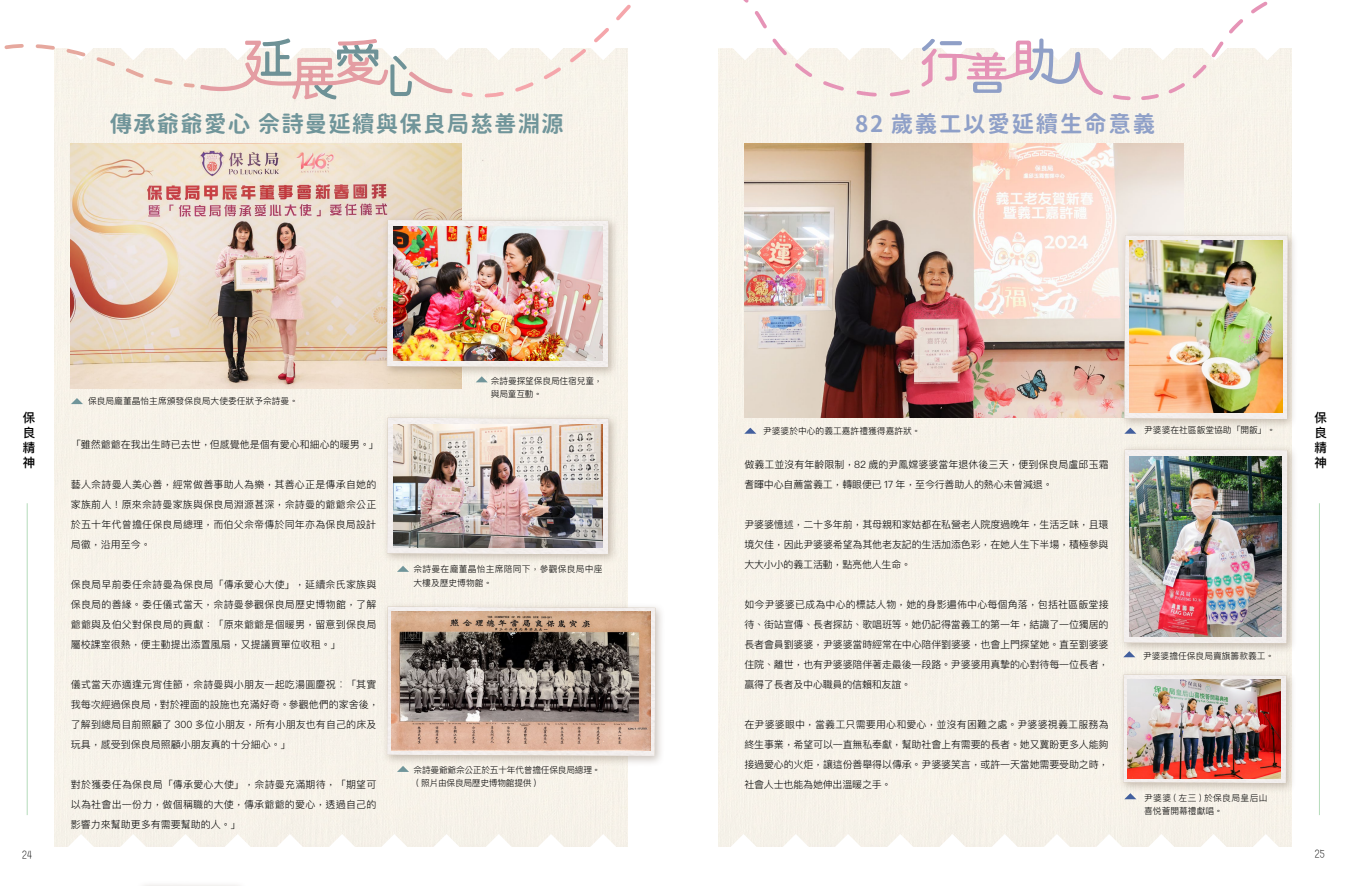
<style>
.page{position:relative;width:1347px;height:886px;background:#fff}
.page>*{position:absolute;margin:0;border:0;box-sizing:border-box;transform-origin:0 0}
.t1{font:22.5px "Gen Sen Rounded TW B";letter-spacing:.05em;color:#70959a}
.t2{font:22.5px "Gen Sen Rounded TW B";letter-spacing:.075em;color:#8fa0c8}
.t3{font:500 12.5px/15px "Ping Fang TC";color:#000;text-align:justify}
.t4{font:300 10px/20px "Ping Fang TC";color:#000;text-align:justify}
.t5{font:10px "Hello Font ID Mu Feng Ti";color:#000}
.t6{font:300 8.75px "Ping Fang TC";color:#000}
.t7{font:300 8.75px/13.8px "Ping Fang TC";letter-spacing:-.03em;color:#000}
.t8{font:300 8.75px/13.8px "Ping Fang TC";letter-spacing:.03em;color:#000}
.t9{font:300 8.75px/13.8px "Ping Fang TC";letter-spacing:.045em;color:#000}
.t10{font:300 8.75px/13.8px "Ping Fang TC";letter-spacing:-.02em;color:#000}
</style>
<div class="page">
<div style="left:55px;top:105px;width:573px;height:729px;background:#f7f2e9"></div>
<div style="left:719px;top:105px;width:572px;height:729px;background:#f7f2e9"></div>
<img style="left:71px;top:144px;width:390px;height:244px">
<div style="left:382px;top:601px;width:283px;height:165px;background:#695442;opacity:.35"></div>
<img style="left:387px;top:607px;width:268px;height:149px">
<div style="left:382px;top:215px;width:237px;height:163px;background:#695442;opacity:.35"></div>
<img style="left:387px;top:220px;width:221px;height:147px">
<div style="left:1117px;top:669px;width:179px;height:124px;background:#695442;opacity:.35"></div>
<img style="left:1123px;top:675px;width:163px;height:108px">
<svg style="left:54px;top:834px;width:574px;height:13px"></svg>
<img style="left:392px;top:611px;width:259px;height:139px">
<div style="left:382px;top:412px;width:237px;height:153px;background:#695442;opacity:.35"></div>
<img style="left:387px;top:418px;width:221px;height:136px">
<div style="left:135px;top:881px;width:113px;height:5px;background:#faf9f9"></div>
<img style="left:744px;top:144px;width:439px;height:274px">
<svg style="left:718px;top:834px;width:574px;height:13px"></svg>
<svg style="left:744px;top:428px;width:12px;height:6px"></svg>
<svg style="left:1124px;top:429px;width:12px;height:5px"></svg>
<svg style="left:1123px;top:654px;width:12px;height:3px"></svg>
<svg style="left:1124px;top:793px;width:12px;height:6px"></svg>
<svg style="left:397px;top:566px;width:12px;height:6px"></svg>
<svg style="left:397px;top:766px;width:12px;height:6px"></svg>
<svg style="left:476px;top:376px;width:12px;height:6px"></svg>
<svg style="left:71px;top:398px;width:12px;height:6px"></svg>
<img style="left:393px;top:227px;width:209px;height:134px">
<img style="left:393px;top:424px;width:209px;height:124px">
<div style="left:1119px;top:230px;width:179px;height:199px;background:#695442;opacity:.35"></div>
<img style="left:1124px;top:235px;width:163px;height:184px">
<img style="left:1129px;top:240px;width:153px;height:172px">
<div style="left:1118px;top:444px;width:179px;height:210px;background:#695442;opacity:.35"></div>
<img style="left:1124px;top:449px;width:163px;height:194px">
<img style="left:1129px;top:457px;width:152px;height:179px">
<img style="left:1127px;top:679px;width:153px;height:99px">
<hr style="left:27px;top:503px;width:1px;height:312px;background:#b5dbba">
<hr style="left:1319px;top:503px;width:1px;height:312px;background:#b5dbba">
<svg style="left:4px;top:0;width:1288px;height:105px"></svg>
<h1 class="t1" style="left:110px;top:111px;width:455px">傳承爺爺愛心 佘詩曼延續與保良局慈善淵源</h1>
<h1 class="t2" style="left:855px;top:111px;width:301px">82 歲義工以愛延續生命意義</h1>
<p class="t10" style="left:491px;top:373px;width:113px">佘詩曼探望保良局住宿兒童，與局童互動。</p>
<p class="t6" style="left:88px;top:395px;width:211px">保良局龐董晶怡主席頒發保良局大使委任狀予佘詩曼。</p>
<p class="t4" style="left:71px;top:434px;width:309px">「雖然爺爺在我出生時已去世，但感覺他是個有愛心和細心的暖男。」</p>
<p class="t4" style="left:71px;top:474px;width:307px">藝人佘詩曼人美心善，經常做善事助人為樂，其善心正是傳承自她的家族前人！原來佘詩曼家族與保良局淵源甚深，佘詩曼的爺爺佘公正於五十年代曾擔任保良局總理，而伯父佘帝傳於同年亦為保良局設計局徽，沿用至今。</p>
<p class="t4" style="left:71px;top:574px;width:307px">保良局早前委任佘詩曼為保良局「傳承愛心大使」，延續佘氏家族與保良局的善緣。委任儀式當天，佘詩曼參觀保良局歷史博物館，了解爺爺與及伯父對保良局的貢獻：「原來爺爺是個暖男，留意到保良局屬校課室很熱，便主動提出添置風扇，又提議買單位收租。」</p>
<p class="t4" style="left:71px;top:674px;width:309px;text-align:left">儀式當天亦適逢元宵佳節，佘詩曼與小朋友一起吃湯圓慶祝︰「其實我每次經過保良局，對於裡面的設施也充滿好奇。參觀他們的家舍後，了解到總局目前照顧了 300 多位小朋友，所有小朋友也有自己的床及玩具，感受到保良局照顧小朋友真的十分細心。」</p>
<p class="t4" style="left:71px;top:774px;width:307px">對於獲委任為保良局「傳承愛心大使」，佘詩曼充滿期待，「期望可以為社會出一份力，做個稱職的大使，傳承爺爺的愛心，透過自己的影響力來幫助更多有需要幫助的人。」</p>
<p class="t3" style="left:23px;top:409px;width:14px">保良精神</p>
<p class="t3" style="left:1314px;top:409px;width:14px">保良精神</p>
<p class="t6" style="left:763px;top:426px;width:159px">尹婆婆於中心的義工嘉許禮獲得嘉許狀。</p>
<p class="t6" style="left:1144px;top:425px;width:133px">尹婆婆在社區飯堂協助「開飯」。</p>
<p class="t4" style="left:744px;top:454px;width:366px">做義工並沒有年齡限制，82 歲的尹鳳嫦婆婆當年退休後三天，便到保良局盧邱玉霜耆暉中心自薦當義工，轉眼便已 17 年，至今行善助人的熱心未曾減退。</p>
<p class="t4" style="left:744px;top:514px;width:366px">尹婆婆憶述，二十多年前，其母親和家姑都在私營老人院度過晚年，生活乏味，且環境欠佳，因此尹婆婆希望為其他老友記的生活加添色彩，在她人生下半場，積極參與大大小小的義工活動，點亮他人生命。</p>
<p class="t4" style="left:744px;top:594px;width:366px">如今尹婆婆已成為中心的標誌人物，她的身影遍佈中心每個角落，包括社區飯堂接待、街站宣傳、長者探訪、歌唱班等。她仍記得當義工的第一年，結識了一位獨居的長者會員劉婆婆，尹婆婆當時經常在中心陪伴劉婆婆，也會上門探望她。直至劉婆婆住院、離世，也有尹婆婆陪伴著走最後一段路。尹婆婆用真摯的心對待每一位長者，贏得了長者及中心職員的信賴和友誼。</p>
<p class="t4" style="left:744px;top:714px;width:366px">在尹婆婆眼中，當義工只需要用心和愛心，並沒有困難之處。尹婆婆視義工服務為終生事業，希望可以一直無私奉獻，幫助社會上有需要的長者。她又冀盼更多人能夠接過愛心的火炬，讓這份善舉得以傳承。尹婆婆笑言，或許一天當她需要受助之時，社會人士也能為她伸出溫暖之手。</p>
<p class="t8" style="left:413px;top:562px;width:191px">佘詩曼在龐董晶怡主席陪同下，參觀保良局中座大樓及歷史博物館。</p>
<p class="t6" style="left:1143px;top:650px;width:133px">尹婆婆擔任保良局賣旗籌款義工。</p>
<p class="t7" style="left:416px;top:762px;width:186px;text-indent:-3px">佘詩曼爺爺佘公正於五十年代曾擔任保良局總理。( 照片由保良局歷史博物館提供 )</p>
<p class="t9" style="left:1144px;top:790px;width:125px">尹婆婆 ( 左三 ) 於保良局皇后山喜悦薈開幕禮獻唱。</p>
<p class="t5" style="left:22px;top:848px;width:11px">24</p>
<p class="t5" style="left:1314px;top:848px;width:11px">25</p>
</div>
